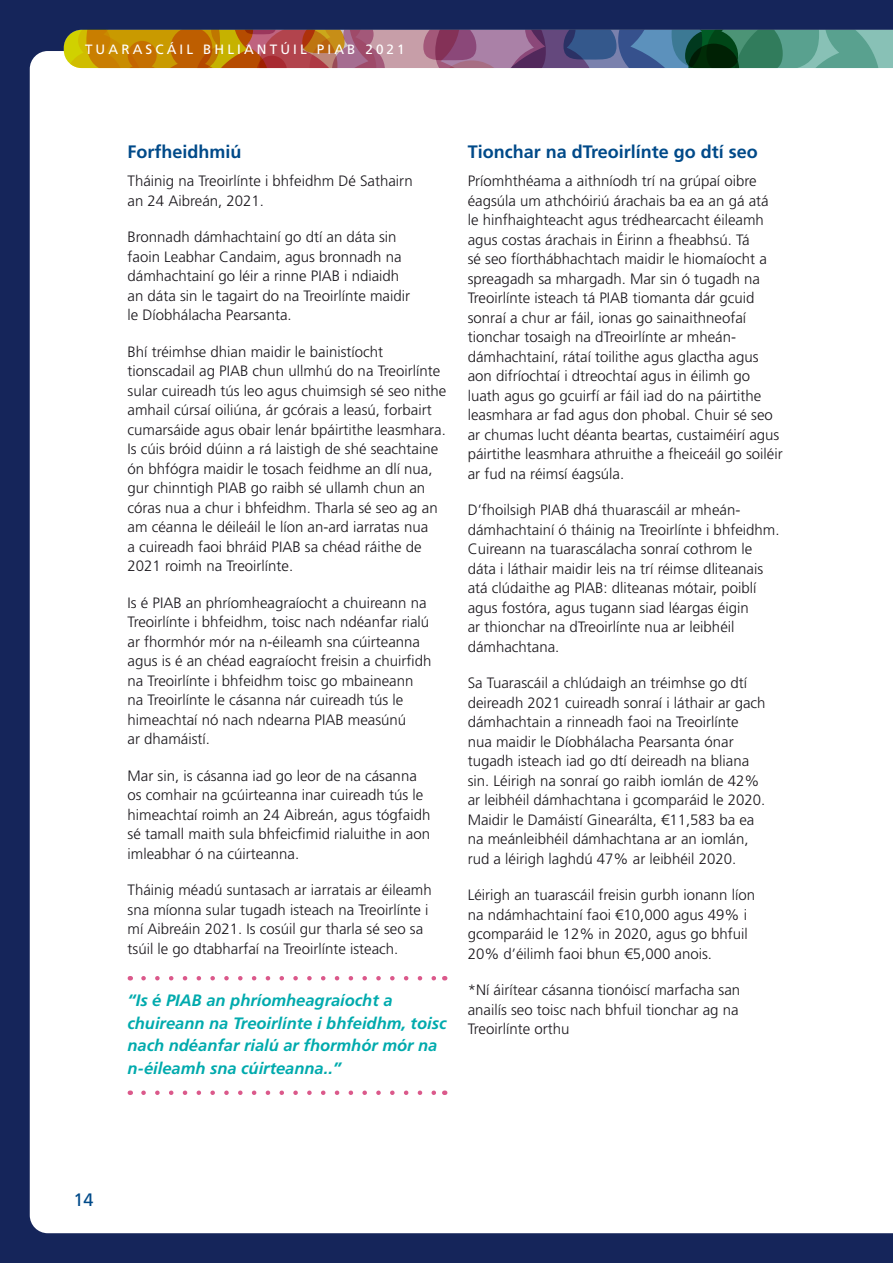
<style>
.page{position:relative;width:893px;height:1263px;background:#15255a}
.page>*{position:absolute;margin:0;border:0;box-sizing:border-box;transform-origin:0 0}
.t1{font:700 18px "Frutiger LT Std";color:#004a89}
.t2{font:18px "Frutiger LT Std";color:#004a89}
.t3{font:italic 700 16.5px/22.5px "Frutiger LT Std";color:#00aaad}
.Body_Text_0-0_4{font:300 15px/19.5px "Frutiger LT Std";color:#1a171c}
.t4{font:13.5px "Frutiger LT Std";letter-spacing:.23em;color:#fff}
</style>
<div class="page">
<div style="left:30px;top:51px;width:863px;height:1182px;background:#fff"></div>
<svg style="left:64px;top:30px;width:829px;height:38px;background:#86755f"></svg>
<svg style="left:143px;top:976px;width:294px;height:4px"></svg>
<svg style="left:143px;top:1090px;width:294px;height:5px"></svg>
<p class="t4" style="left:85px;top:42px;width:321px">TUARASCÁIL BHLIANTÚIL PIAB 2021</p>
<h2 class="t1" style="left:128px;top:141px;width:116px">Forfheidhmiú</h2>
<p class="Body_Text_0-0_4" style="left:128px;top:171px;width:287px">Tháinig na Treoirlínte i bhfeidhm Dé Sathairn an 24 Aibreán, 2021.</p>
<p class="Body_Text_0-0_4" style="left:128px;top:227px;width:284px">Bronnadh dámhachtainí go dtí an dáta sin faoin Leabhar Candaim, agus bronnadh na dámhachtainí go léir a rinne PIAB i ndiaidh an dáta sin le tagairt do na Treoirlínte maidir le Díobhálacha Pearsanta.</p>
<p class="Body_Text_0-0_4" style="left:128px;top:342px;width:320px">Bhí tréimhse dhian maidir le bainistíocht tionscadail ag PIAB chun ullmhú do na Treoirlínte sular cuireadh tús leo agus chuimsigh sé seo nithe amhail cúrsaí oiliúna, ár gcórais a leasú, forbairt cumarsáide agus obair lenár bpáirtithe leasmhara.<br>Is cúis bróid dúinn a rá laistigh de shé seachtaine ón bhfógra maidir le tosach feidhme an dlí nua, gur chinntigh PIAB go raibh sé ullamh chun an córas nua a chur i bhfeidhm. Tharla sé seo ag an am céanna le déileáil le líon an-ard iarratas nua<br>a cuireadh faoi bhráid PIAB sa chéad ráithe de 2021 roimh na Treoirlínte.</p>
<p class="Body_Text_0-0_4" style="left:128px;top:593px;width:305px">Is é PIAB an phríomheagraíocht a chuireann na Treoirlínte i bhfeidhm, toisc nach ndéanfar rialú ar fhormhór mór na n-éileamh sna cúirteanna agus is é an chéad eagraíocht freisin a chuirfidh na Treoirlínte i bhfeidhm toisc go mbaineann na Treoirlínte le cásanna nár cuireadh tús le himeachtaí nó nach ndearna PIAB measúnú<br>ar dhamáistí.</p>
<p class="Body_Text_0-0_4" style="left:128px;top:766px;width:304px">Mar sin, is cásanna iad go leor de na cásanna os comhair na gcúirteanna inar cuireadh tús le himeachtaí roimh an 24 Aibreán, agus tógfaidh sé tamall maith sula bhfeicfimid rialuithe in aon imleabhar ó na cúirteanna.</p>
<p class="Body_Text_0-0_4" style="left:128px;top:880px;width:306px">Tháinig méadú suntasach ar iarratais ar éileamh sna míonna sular tugadh isteach na Treoirlínte i mí Aibreáin 2021. Is cosúil gur tharla sé seo sa tsúil le go dtabharfaí na Treoirlínte isteach.</p>
<p class="t3" style="left:128px;top:989px;width:320px">“Is é PIAB an phríomheagraíocht a chuireann na Treoirlínte i bhfeidhm, toisc nach ndéanfar rialú ar fhormhór mór na n-éileamh sna cúirteanna..”</p>
<h2 class="t1" style="left:468px;top:141px;width:292px">Tionchar na dTreoirlínte go dtí seo</h2>
<p class="Body_Text_0-0_4" style="left:468px;top:171px;width:317px">Príomhthéama a aithníodh trí na grúpaí oibre éagsúla um athchóiriú árachais ba ea an gá atá le hinfhaighteacht agus trédhearcacht éileamh agus costas árachais in Éirinn a fheabhsú. Tá<br>sé seo fíorthábhachtach maidir le hiomaíocht a spreagadh sa mhargadh. Mar sin ó tugadh na Treoirlínte isteach tá PIAB tiomanta dár gcuid sonraí a chur ar fáil, ionas go sainaithneofaí tionchar tosaigh na dTreoirlínte ar mheán&shy;dámhachtainí, rátaí toilithe agus glactha agus aon difríochtaí i dtreochtaí agus in éilimh go luath agus go gcuirfí ar fáil iad do na páirtithe leasmhara ar fad agus don phobal. Chuir sé seo ar chumas lucht déanta beartas, custaiméirí agus páirtithe leasmhara athruithe a fheiceáil go soiléir ar fud na réimsí éagsúla.</p>
<p class="Body_Text_0-0_4" style="left:468px;top:500px;width:313px">D’fhoilsigh PIAB dhá thuarascáil ar mheán&shy;dámhachtainí ó tháinig na Treoirlínte i bhfeidhm.<br>Cuireann na tuarascálacha sonraí cothrom le dáta i láthair maidir leis na trí réimse dliteanais atá clúdaithe ag PIAB: dliteanas mótair, poiblí agus fostóra, agus tugann siad léargas éigin<br>ar thionchar na dTreoirlínte nua ar leibhéil dámhachtana.</p>
<p class="Body_Text_0-0_4" style="left:468px;top:673px;width:299px">Sa Tuarascáil a chlúdaigh an tréimhse go dtí deireadh 2021 cuireadh sonraí i láthair ar gach dámhachtain a rinneadh faoi na Treoirlínte nua maidir le Díobhálacha Pearsanta ónar tugadh isteach iad go dtí deireadh na bliana sin. Léirigh na sonraí go raibh iomlán de 42% ar leibhéil dámhachtana i gcomparáid le 2020.<br>Maidir le Damáistí Ginearálta, €11,583 ba ea na meánleibhéil dámhachtana ar an iomlán, rud a léirigh laghdú 47% ar leibhéil 2020.</p>
<p class="Body_Text_0-0_4" style="left:468px;top:885px;width:289px">Léirigh an tuarascáil freisin gurbh ionann líon na ndámhachtainí faoi €10,000 agus 49% i gcomparáid le 12% in 2020, agus go bhfuil 20% d’éilimh faoi bhun €5,000 anois.</p>
<p class="Body_Text_0-0_4" style="left:468px;top:980px;width:274px;text-align:justify">*Ní áirítear cásanna tionóiscí marfacha san anailís seo toisc nach bhfuil tionchar ag na Treoirlínte orthu</p>
<p class="t2" style="left:74px;top:1189px;width:22px">14</p>
</div>
